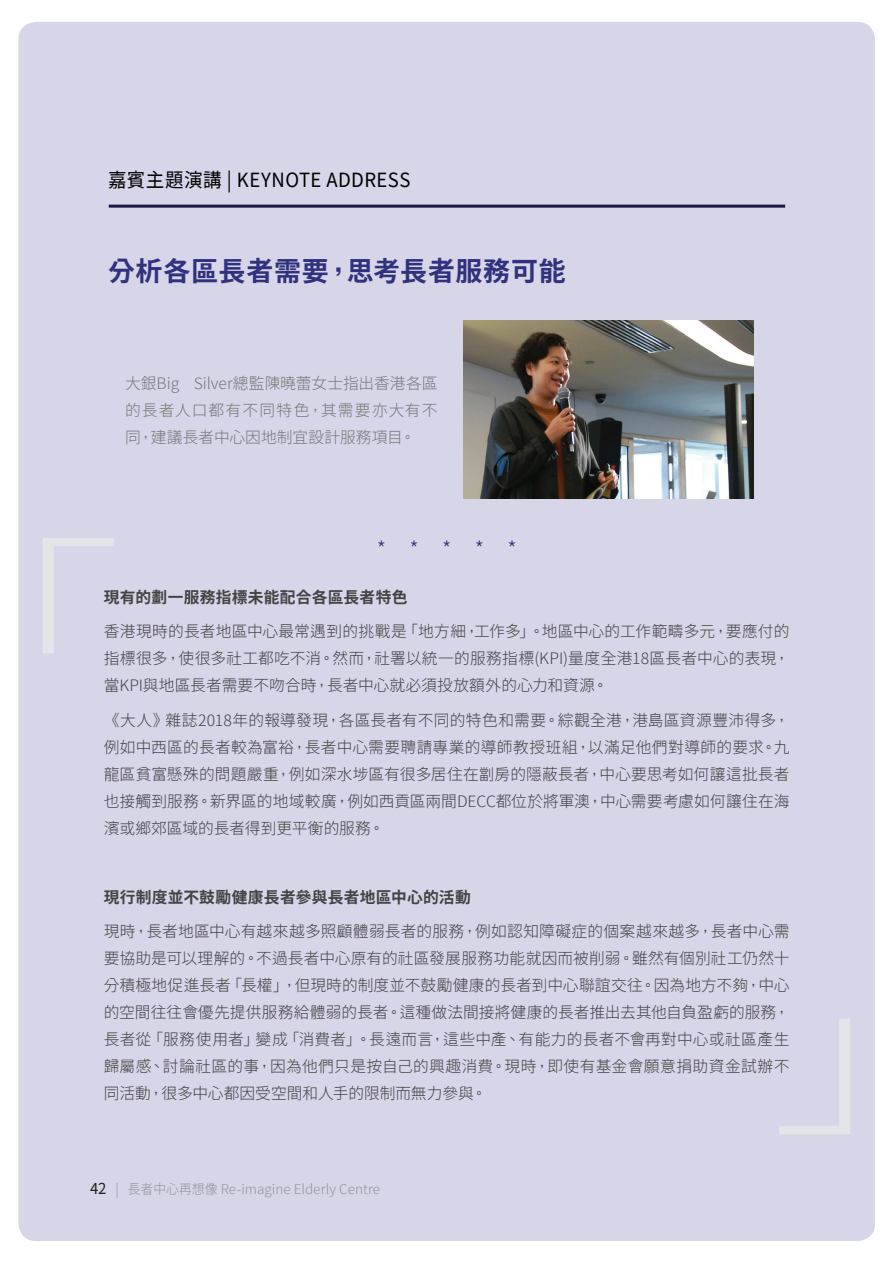
<style>
.page{position:relative;width:893px;height:1263px;background:#fff}
.page>*{position:absolute;margin:0;border:0;box-sizing:border-box;transform-origin:0 0}
.t1{font:700 27px "Taipei Sans TC Beta";letter-spacing:.025em;color:#30317f}
.t2{font:300 21px "Taipei Sans TC Beta";color:#2f337f}
.t3{font:19.5px "Taipei Sans TC Beta";letter-spacing:.025em;color:#000;scale:.95 1}
.t4{font:300 15.75px/27px "Taipei Sans TC Beta";color:#434343;text-align:justify}
.t5{font:300 15.75px/27px "Taipei Sans TC Beta";letter-spacing:.01em;color:#777877;text-align:justify}
.t6{font:700 15.75px "Taipei Sans TC Beta";letter-spacing:.015em;color:#434343}
.t7{font:300 13.5px "Taipei Sans TC Beta";letter-spacing:.005em;color:#939598}
.s1{font-weight:400;font-size:15px;color:#231f20}
</style>
<div class="page">
<div style="left:18px;top:22px;width:857px;height:1219px;background:#d7d5e8;border-radius:18px"></div>
<hr style="left:109px;top:205px;width:676px;height:3px;background:#1a1548">
<img style="left:463px;top:321px;width:290px;height:177px">
<p class="t3" style="left:108px;top:169px;width:320px">嘉賓主題演講 | KEYNOTE ADDRESS</p>
<h1 class="t1" style="left:108px;top:256px;width:459px">分析各區長者需要，思考長者服務可能</h1>
<p class="t5" style="left:125px;top:370px;width:314px">大銀Big Silver總監陳曉蕾女士指出香港各區的長者人口都有不同特色，其需要亦大有不同，建議長者中心因地制宜設計服務項目。</p>
<h2 class="t2" style="left:377px;top:538px;width:141px">* * * * *</h2>
<p class="t6" style="left:104px;top:588px;width:305px">現有的劃一服務指標未能配合各區長者特色</p>
<p class="t4" style="left:104px;top:618px;width:687px">香港現時的長者地區中心最常遇到的挑戰是「地方細，工作多」。地區中心的工作範疇多元，要應付的指標很多，使很多社工都吃不消。然而，社署以統一的服務指標(KPI)量度全港18區長者中心的表現，當KPI與地區長者需要不吻合時，長者中心就必須投放額外的心力和資源。</p>
<p class="t4" style="left:104px;top:707px;width:687px">《大人》雜誌2018年的報導發現，各區長者有不同的特色和需要。綜觀全港，港島區資源豐沛得多，例如中西區的長者較為富裕，長者中心需要聘請專業的導師教授班組，以滿足他們對導師的要求。九龍區貧富懸殊的問題嚴重，例如深水埗區有很多居住在劏房的隱蔽長者，中心要思考如何讓這批長者也接觸到服務。新界區的地域較廣，例如西貢區兩間DECC都位於將軍澳，中心需要考慮如何讓住在海濱或鄉郊區域的長者得到更平衡的服務。</p>
<p class="t6" style="left:104px;top:888px;width:368px">現行制度並不鼓勵健康長者參與長者地區中心的活動</p>
<p class="t4" style="left:104px;top:918px;width:687px">現時，長者地區中心有越來越多照顧體弱長者的服務，例如認知障礙症的個案越來越多，長者中心需要協助是可以理解的。不過長者中心原有的社區發展服務功能就因而被削弱。雖然有個別社工仍然十分積極地促進長者「長權」，但現時的制度並不鼓勵健康的長者到中心聯誼交往。因為地方不夠，中心的空間往往會優先提供服務給體弱的長者。這種做法間接將健康的長者推出去其他自負盈虧的服務，長者從「服務使用者」變成「消費者」。長遠而言，這些中產、有能力的長者不會再對中心或社區產生歸屬感、討論社區的事，因為他們只是按自己的興趣消費。現時，即使有基金會願意捐助資金試辦不同活動，很多中心都因受空間和人手的限制而無力參與。</p>
<p class="t7" style="left:90px;top:1182px;width:292px"><span class="s1">42</span> | 長者中心再想像 Re-imagine Elderly Centre</p>
</div>
